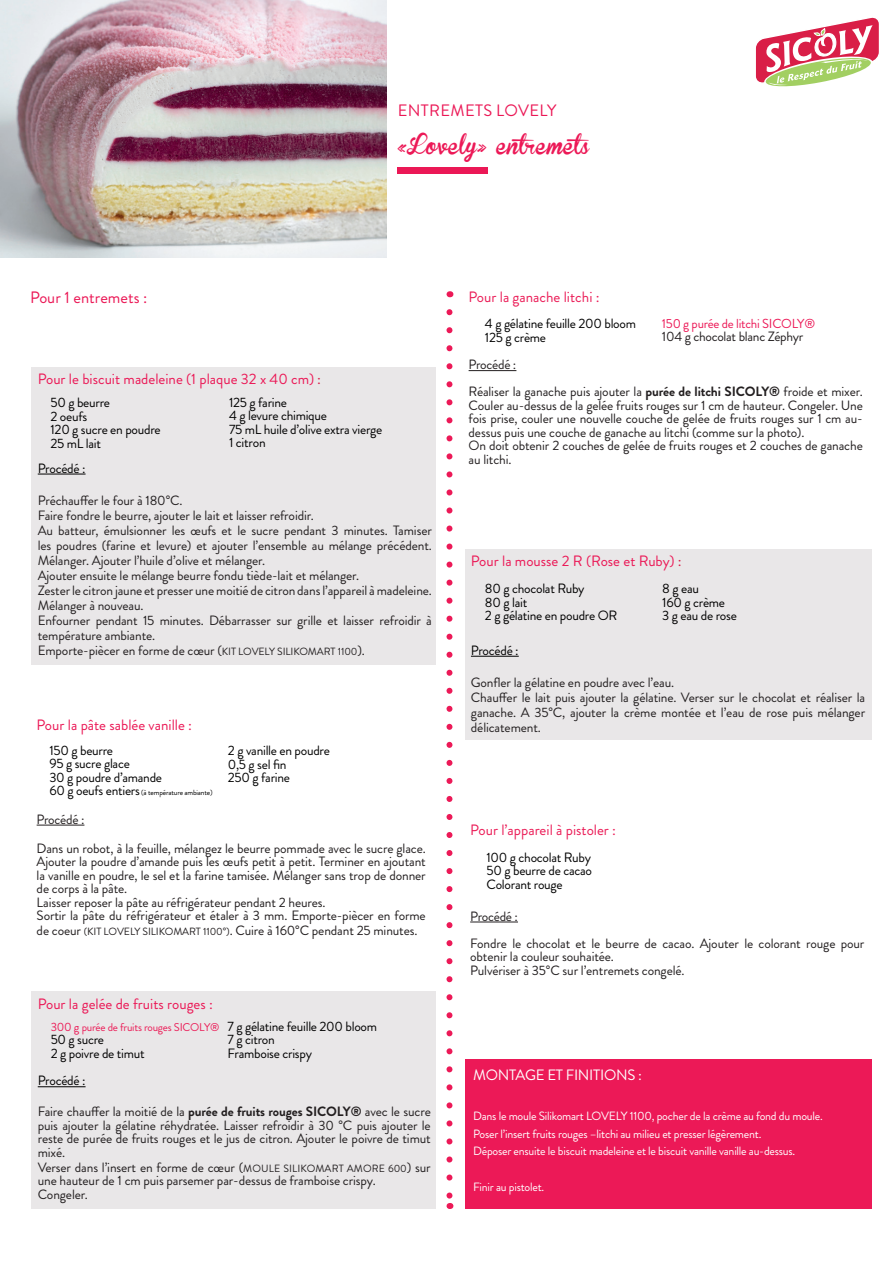
<style>
.page{position:relative;width:893px;height:1263px;background:#fff}
.page>*{position:absolute;margin:0;border:0;box-sizing:border-box;transform-origin:0 0}
.t1{font:19.5px "Brannboll Fet";color:#ec1957}
.t2{font:16.5px "Brandon Grotesque";letter-spacing:.005em;color:#eb1856}
.t3{font:15px "Brandon Grotesque";color:#eb1856}
.t4{font:15px "Brandon Grotesque";color:#eb1c57}
.t5{font:15px "Brandon Grotesque";letter-spacing:-.02em;color:#fff}
.t6{font:13.5px/13.5px "Brandon Grotesque";letter-spacing:-.01em;color:#231f20}
.t7{font:13.5px/13.5px "Brandon Grotesque";letter-spacing:-.02em;color:#000}
.t8{font:13.05px "Brandon Grotesque";letter-spacing:-.02em;color:#ec1957}
.t9{font:12px/17.7px "Brandon Grotesque";letter-spacing:-.02em;color:#fff}
.t10{font:11.25px "Brandon Grotesque";letter-spacing:-.02em;color:#eb1c57}
.t11{font:7.5px "Brandon Grotesque";letter-spacing:-.02em;color:#000}
.s1{color:#d91e47}
.s2{font-size:10.5px}
.s3{font-size:13.5px}
.s4{font-size:12px}
.s5{font-weight:700}
</style>
<div class="page">
<img style="left:0;top:0;width:386px;height:258px">
<div style="left:398px;top:168px;width:90px;height:6px;background:#eb1856"></div>
<svg style="left:446px;top:312px;width:6px;height:885px"></svg>
<svg style="left:755px;top:17px;width:124px;height:70px"></svg>
<div style="left:465px;top:1060px;width:406px;height:149px;background:#ec1957"></div>
<hr style="left:37px;top:825px;width:47px;height:1px;background:#231f20">
<div style="left:31px;top:992px;width:405px;height:217px;background:#e9e7e8"></div>
<hr style="left:38px;top:1086px;width:48px;height:1px;background:#000">
<div style="left:31px;top:367px;width:405px;height:297px;background:#e9e7e8"></div>
<hr style="left:38px;top:474px;width:48px;height:1px;background:#000">
<div style="left:465px;top:549px;width:406px;height:190px;background:#e9e7e8"></div>
<hr style="left:471px;top:656px;width:48px;height:1px;background:#000">
<hr style="left:469px;top:370px;width:47px;height:1px;background:#231f20">
<hr style="left:470px;top:922px;width:48px;height:1px;background:#231f20">
<p class="t2" style="left:30px;top:286px;width:119px">Pour 1 entremets :</p>
<p class="t2" style="left:398px;top:99px;width:160px">ENTREMETS LOVELY</p>
<h1 class="t1" style="left:398px;top:135px;width:200px">«Lovely» entremets</h1>
<p class="t4" style="left:469px;top:286px;width:133px">Pour la ganache litchi :</p>
<p class="t7" style="left:485px;top:317px;width:153px">4 g gélatine feuille 200 bloom<br>125 g crème</p>
<p class="t8" style="left:662px;top:314px;width:155px">150 g purée de litchi SICOLY®</p>
<p class="t6" style="left:662px;top:330px;width:143px">104 g chocolat blanc Zéphyr</p>
<p class="t3" style="left:38px;top:368px;width:285px">Pour le biscuit madeleine (1 plaque 32 x 40 cm) <span class="s1">:</span></p>
<p class="t7" style="left:50px;top:396px;width:112px">50 g beurre<br>2 oeufs<br>120 g sucre en poudre<br>25 mL lait</p>
<p class="t7" style="left:229px;top:395px;width:155px">125 g farine<br>4 g levure chimique<br>75 mL huile d’olive extra vierge<br>1 citron</p>
<p class="t7" style="left:38px;top:461px;width:49px">Procédé :</p>
<p class="t6" style="left:38px;top:493px;width:396px;line-height:15px">Préchauffer le four à 180°C.<br>Faire fondre le beurre, ajouter le lait et laisser refroidir.<br>Au batteur, émulsionner les œufs et le sucre pendant 3 minutes. Tamiser les poudres (farine et levure) et ajouter l’ensemble au mélange précédent.<br>Mélanger. Ajouter l’huile d’olive et mélanger.<br>Ajouter ensuite le mélange beurre fondu tiède-lait et mélanger.<br>Zester le citron jaune et presser une moitié de citron dans l’appareil à madeleine.<br>Mélanger à nouveau.<br>Enfourner pendant 15 minutes. Débarrasser sur grille et laisser refroidir à température ambiante.<br>Emporte-piècer en forme de cœur (<span class="s2">KIT LOVELY SILIKOMART 1100</span>).</p>
<p class="t3" style="left:37px;top:714px;width:157px">Pour la pâte sablée vanille :</p>
<p class="t7" style="left:49px;top:743px;width:114px">150 g beurre<br>95 g sucre glace<br>30 g poudre d’amande</p>
<p class="t11" style="left:49px;top:787px;width:165px"><span class="s3">60 g oeufs entiers</span> (à température ambiante)</p>
<p class="t7" style="left:228px;top:744px;width:104px">2 g vanille en poudre<br>0,5 g sel fin<br>250 g farine</p>
<p class="t6" style="left:37px;top:805px;width:391px;line-height:29.1px">Procédé :<br>Dans un robot, à la feuille, mélangez le beurre pommade avec le sucre glace.</p>
<p class="t6" style="left:37px;top:855px;width:391px">Ajouter la poudre d’amande puis les œufs petit à petit. Terminer en ajoutant la vanille en poudre, le sel et la farine tamisée. Mélanger sans trop de donner de corps à la pâte.<br>Laisser reposer la pâte au réfrigérateur pendant 2 heures.<br>Sortir la pâte du réfrigérateur et étaler à 3 mm. Emporte-piècer en forme</p>
<p class="t6" style="left:37px;top:924px;width:382px">de coeur <span class="s2">(KIT LOVELY SILIKOMART 1100°)</span>. Cuire à 160°C pendant 25 minutes.</p>
<p class="t3" style="left:38px;top:993px;width:177px">Pour la gelée de fruits rouges :</p>
<p class="t10" style="left:51px;top:1019px;width:170px"><span class="s4">300 g</span> purée de fruits rouges SICOLY®</p>
<p class="t7" style="left:51px;top:1033px;width:95px">50 g sucre<br>2 g poivre de timut</p>
<p class="t7" style="left:228px;top:1020px;width:151px">7 g gélatine feuille 200 bloom<br>7 g citron<br>Framboise crispy</p>
<p class="t7" style="left:38px;top:1074px;width:49px">Procédé :</p>
<p class="t6" style="left:38px;top:1105px;width:395px;text-align:justify">Faire chauffer la moitié de la <span class="s5">purée de fruits rouges SICOLY®</span> avec le sucre puis ajouter la gélatine réhydratée. Laisser refroidir à 30 °C puis ajouter le reste de purée de fruits rouges et le jus de citron. Ajouter le poivre de timut mixé.</p>
<p class="t6" style="left:38px;top:1160px;width:395px">Verser dans l’insert en forme de cœur (<span class="s2">MOULE SILIKOMART AMORE 600</span>) sur une hauteur de 1 cm puis parsemer par-dessus de framboise crispy.<br>Congeler.</p>
<p class="t6" style="left:469px;top:351px;width:396px;line-height:27px">Procédé :<br>Réaliser la ganache puis ajouter la <span class="s5">purée de litchi SICOLY®</span> froide et mixer.</p>
<p class="t6" style="left:469px;top:399px;width:396px">Couler au-dessus de la gelée fruits rouges sur 1 cm de hauteur. Congeler. Une fois prise, couler une nouvelle couche de gelée de fruits rouges sur 1 cm au&shy;dessus puis une couche de ganache au litchi (comme sur la photo).<br>On doit obtenir 2 couches de gelée de fruits rouges et 2 couches de ganache au litchi.</p>
<p class="t3" style="left:471px;top:550px;width:212px">Pour la mousse 2 R (Rose et Ruby) <span class="s1">:</span></p>
<p class="t7" style="left:485px;top:582px;width:134px">80 g chocolat Ruby<br>80 g lait<br>2 g gélatine en poudre OR</p>
<p class="t7" style="left:662px;top:582px;width:76px">8 g eau<br>160 g crème<br>3 g eau de rose</p>
<p class="t7" style="left:471px;top:644px;width:49px">Procédé :</p>
<p class="t6" style="left:471px;top:675px;width:396px;line-height:15px">Gonfler la gélatine en poudre avec l’eau.<br>Chauffer le lait puis ajouter la gélatine. Verser sur le chocolat et réaliser la ganache. A 35°C, ajouter la crème montée et l’eau de rose puis mélanger délicatement.</p>
<p class="t4" style="left:470px;top:820px;width:147px">Pour l’appareil à pistoler :</p>
<p class="t7" style="left:487px;top:850px;width:107px;text-align:justify">100 g chocolat Ruby 50 g beurre de cacao Colorant rouge</p>
<p class="t6" style="left:470px;top:903px;width:396px;line-height:27px">Procédé :<br>Fondre le chocolat et le beurre de cacao. Ajouter le colorant rouge pour</p>
<p class="t6" style="left:470px;top:950px;width:216px">obtenir la couleur souhaitée.<br>Pulvériser à 35°C sur l’entremets congelé.</p>
<p class="t5" style="left:473px;top:1064px;width:170px">MONTAGE ET FINITIONS :</p>
<p class="t9" style="left:473px;top:1107px;width:351px">Dans le moule Silikomart LOVELY 1100, pocher de la crème au fond du moule.<br>Poser l’insert fruits rouges –litchi au milieu et presser légèrement.<br>Déposer ensuite le biscuit madeleine et le biscuit vanille vanille au-dessus.</p>
<p class="t9" style="left:473px;top:1178px;width:73px">Finir au pistolet.</p>
</div>
